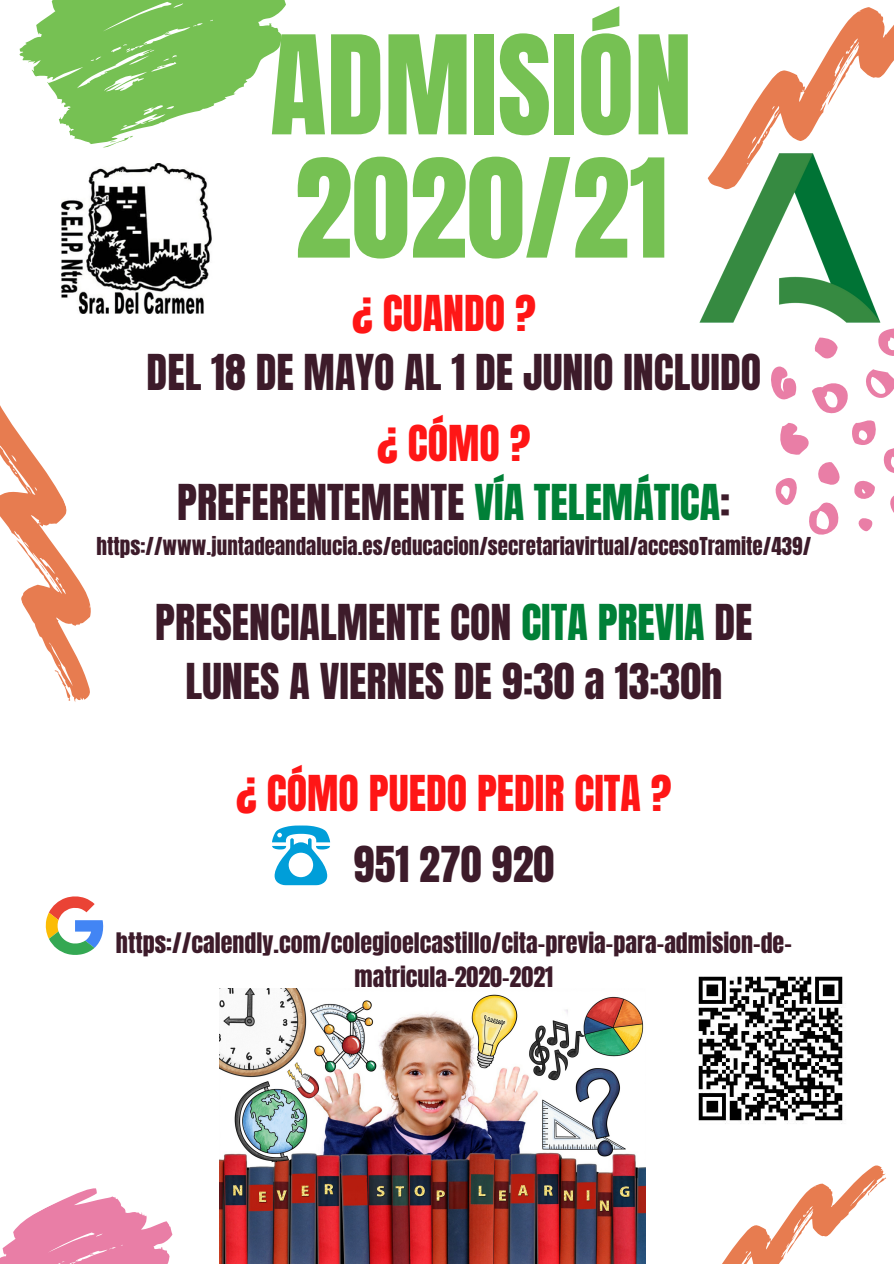
<style>
.page{position:relative;width:894px;height:1264px;background:#fff}
.page>*{position:absolute;margin:0;border:0;box-sizing:border-box;transform-origin:0 0}
.t1{font:116.4px/123.1px "Anton";color:#76c153}
.t2{font:42px/58.5px "Anton";color:#3d1b2a;text-align:center}
.t3{font:42px "Anton";color:#ff1616}
.t4{font:24px/33.3px "Anton";color:#3d1b2a;text-align:center}
.t5{font:21px "Anton";color:#3d1b2a}
.s1{color:#ff1616}
.s2{color:#008037}
</style>
<div class="page">
<svg style="left:878px;top:343px;width:15px;height:13px"></svg>
<svg style="left:814px;top:343px;width:23px;height:16px"></svg>
<svg style="left:771px;top:366px;width:122px;height:168px"></svg>
<svg style="left:0;top:405px;width:91px;height:297px"></svg>
<svg style="left:0;top:1188px;width:173px;height:75px"></svg>
<svg style="left:722px;top:1165px;width:164px;height:98px"></svg>
<svg style="left:737px;top:7px;width:156px;height:126px"></svg>
<img style="left:220px;top:988px;width:425px;height:275px">
<img style="left:698px;top:976px;width:145px;height:148px">
<svg style="left:272px;top:825px;width:59px;height:60px"></svg>
<svg style="left:46px;top:896px;width:57px;height:59px"></svg>
<img style="left:61px;top:174px;width:151px;height:139px">
<svg style="left:19px;top:0;width:267px;height:174px;fill:#76c153"></svg>
<svg style="left:103px;top:134px;width:31px;height:19px"></svg>
<img style="left:699px;top:133px;width:194px;height:210px">
<h1 class="t1" style="left:270px;top:26px;width:423px">ADMISIÓN<br>2020/21</h1>
<p class="t3" style="left:352px;top:283px;width:185px">¿ CUANDO ?</p>
<p class="t2" style="left:146px;top:343px;width:616px">DEL 18 DE MAYO AL 1 DE JUNIO INCLUIDO</p>
<p class="t2" style="left:177px;top:415px;width:554px"><span class="s1">¿ CÓMO ?<br></span>PREFERENTEMENTE <span class="s2">VÍA TELEMÁTICA</span>:</p>
<p class="t5" style="left:96px;top:530px;width:716px">https://www.juntadeandalucia.es/educacion/secretariavirtual/accesoTramite/439/</p>
<p class="t2" style="left:155px;top:594px;width:598px">PRESENCIALMENTE CON <span class="s2">CITA PREVIA</span> DE<br>LUNES A VIERNES DE 9:30 a 13:30h</p>
<p class="t3" style="left:236px;top:762px;width:436px">¿ CÓMO PUEDO PEDIR CITA ?</p>
<p class="t2" style="left:353px;top:835px;width:202px">951 270 920</p>
<p class="t4" style="left:116px;top:927px;width:677px">https://calendly.com/colegioelcastillo/cita-previa-para-admision-de&shy;matricula-2020-2021</p>
</div>
